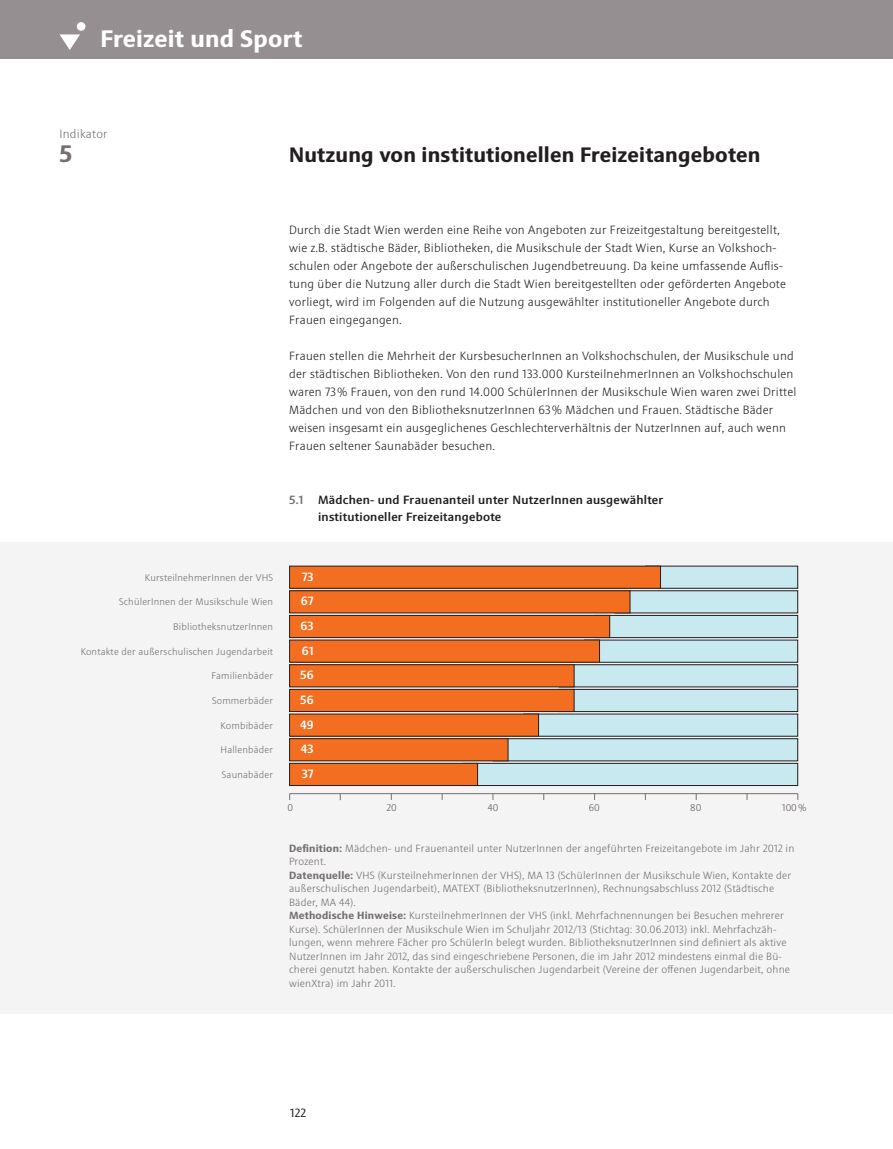
<style>
.page{position:relative;width:893px;height:1149px;background:#fff}
.page>*{position:absolute;margin:0;border:0;box-sizing:border-box;transform-origin:0 0}
.t1{font:700 24px "Sinova Pro";letter-spacing:.01em;color:#fff}
.t2{font:700 24px "Sinova Pro";color:#756f71}
.t3{font:700 21px "Sinova Pro";letter-spacing:.01em;color:#231f20}
.t4{font:300 12px/18px "Sinova Pro";letter-spacing:.02em;color:#231f20}
.t5{font:500 12px/16.5px "Sinova Pro";letter-spacing:.02em;color:#231f20}
.t6{font:500 12px/24.6px "Sinova Pro";letter-spacing:.01em;color:#fff;text-align:justify}
.t7{font:300 12px "Sinova Pro";letter-spacing:.02em;color:#756f71}
.t8{font:12px "Sinova Pro";color:#231f20}
.t9{font:300 10.5px/13.5px "Sinova Pro";letter-spacing:.02em;color:#756f71}
.t10{font:300 9.75px "Sinova Pro";letter-spacing:.02em;color:#756f71}
.t11{font:300 9.75px "Sinova Pro";color:#605557}
.s1{color:#756f71}
.s2{font-weight:700}
</style>
<div class="page">
<div style="left:0;top:542px;width:893px;height:471px;background:#f4f4f4"></div>
<div style="left:646px;top:566px;width:152px;height:22px;background:#c8e9f0"></div>
<div style="left:615px;top:590px;width:183px;height:22px;background:#c8e9f0"></div>
<div style="left:615px;top:590px;width:183px;height:23px;border:1px solid #231f20"></div>
<div style="left:595px;top:615px;width:203px;height:22px;background:#c8e9f0"></div>
<div style="left:595px;top:615px;width:203px;height:22px;border:1px solid #231f20"></div>
<div style="left:585px;top:640px;width:213px;height:22px;background:#c8e9f0"></div>
<div style="left:559px;top:664px;width:239px;height:22px;background:#c8e9f0"></div>
<div style="left:559px;top:664px;width:239px;height:23px;border:1px solid #231f20"></div>
<div style="left:559px;top:689px;width:239px;height:22px;background:#c8e9f0"></div>
<div style="left:559px;top:689px;width:239px;height:22px;border:1px solid #231f20"></div>
<div style="left:524px;top:713px;width:274px;height:23px;background:#c8e9f0"></div>
<div style="left:493px;top:738px;width:305px;height:22px;background:#c8e9f0"></div>
<div style="left:493px;top:738px;width:305px;height:22px;border:1px solid #231f20"></div>
<div style="left:463px;top:763px;width:335px;height:22px;background:#c8e9f0"></div>
<div style="left:462px;top:763px;width:336px;height:22px;border:1px solid #231f20"></div>
<div style="left:290px;top:566px;width:370px;height:22px;background:#f36e21"></div>
<div style="left:290px;top:590px;width:340px;height:22px;background:#f36e21"></div>
<div style="left:289px;top:590px;width:341px;height:23px;border:1px solid #231f20"></div>
<div style="left:290px;top:615px;width:320px;height:22px;background:#f36e21"></div>
<div style="left:289px;top:615px;width:321px;height:22px;border:1px solid #231f20"></div>
<div style="left:290px;top:640px;width:309px;height:22px;background:#f36e21"></div>
<div style="left:290px;top:664px;width:284px;height:22px;background:#f36e21"></div>
<div style="left:289px;top:664px;width:285px;height:23px;border:1px solid #231f20"></div>
<div style="left:290px;top:689px;width:284px;height:22px;background:#f36e21"></div>
<div style="left:289px;top:689px;width:285px;height:22px;border:1px solid #231f20"></div>
<div style="left:290px;top:713px;width:249px;height:23px;background:#f36e21"></div>
<div style="left:290px;top:738px;width:218px;height:22px;background:#f36e21"></div>
<div style="left:289px;top:738px;width:219px;height:22px;border:1px solid #231f20"></div>
<div style="left:290px;top:763px;width:188px;height:22px;background:#f36e21"></div>
<div style="left:289px;top:763px;width:189px;height:22px;border:1px solid #231f20"></div>
<hr style="left:290px;top:793px;width:508px;height:1px;background:#756f71">
<div style="left:0;top:0;width:893px;height:59px;background:#968f91"></div>
<div style="left:77px;top:22px;width:8px;height:9px;background:#fff;border-radius:50%"></div>
<svg style="left:60px;top:34px;width:20px;height:16px"></svg>
<h1 class="t1" style="left:100px;top:24px;width:203px">Freizeit und Sport</h1>
<p class="t7" style="left:60px;top:127px;width:50px">Indikator</p>
<h1 class="t2" style="left:60px;top:140px;width:14px">5</h1>
<h2 class="t3" style="left:289px;top:142px;width:473px">Nutzung von institutionellen Freizeitangeboten</h2>
<p class="t4" style="left:289px;top:221px;width:498px">Durch die Stadt Wien werden eine Reihe von Angeboten zur Freizeitgestaltung bereitgestellt, wie z.B. städtische Bäder, Bibliotheken, die Musikschule der Stadt Wien, Kurse an Volkshoch&shy;schulen oder Angebote der außerschulischen Jugendbetreuung. Da keine umfassende Auflis&shy;tung über die Nutzung aller durch die Stadt Wien bereitgestellten oder geförderten Angebote vorliegt, wird im Folgenden auf die Nutzung ausgewählter institutioneller Angebote durch Frauen eingegangen.</p>
<p class="t4" style="left:289px;top:347px;width:509px">Frauen stellen die Mehrheit der KursbesucherInnen an Volkshochschulen, der Musikschule und der städtischen Bibliotheken. Von den rund 133.000 KursteilnehmerInnen an Volkshochschulen waren 73% Frauen, von den rund 14.000 SchülerInnen der Musikschule Wien waren zwei Drittel Mädchen und von den BibliotheksnutzerInnen 63% Mädchen und Frauen. Städtische Bäder weisen insgesamt ein ausgeglichenes Geschlechterverhältnis der NutzerInnen auf, auch wenn Frauen seltener Saunabäder besuchen.</p>
<p class="t5" style="left:318px;top:492px;width:347px;text-indent:-29px"><span class="s1">5.1</span> Mädchen- und Frauenanteil unter NutzerInnen ausgewählter institutioneller Freizeitangebote</p>
<p class="t10" style="left:145px;top:571px;width:130px">KursteilnehmerInnen der VHS</p>
<p class="t10" style="left:119px;top:596px;width:155px">SchülerInnen der Musikschule Wien</p>
<p class="t10" style="left:173px;top:621px;width:101px">BibliotheksnutzerInnen</p>
<p class="t10" style="left:81px;top:645px;width:194px">Kontakte der außerschulischen Jugendarbeit</p>
<p class="t10" style="left:211px;top:670px;width:63px">Familienbäder</p>
<p class="t10" style="left:212px;top:695px;width:63px">Sommerbäder</p>
<p class="t10" style="left:221px;top:719px;width:54px">Kombibäder</p>
<p class="t10" style="left:220px;top:744px;width:54px">Hallenbäder</p>
<p class="t10" style="left:222px;top:768px;width:53px">Saunabäder</p>
<p class="t6" style="left:300px;top:564px;width:15px">73<br>67<br>63<br>61<br>56<br>56<br>49<br>43<br>37</p>
<p class="t11" style="left:288px;top:801px;width:7px">0</p>
<p class="t11" style="left:387px;top:801px;width:11px">20</p>
<p class="t11" style="left:488px;top:801px;width:12px">40</p>
<p class="t11" style="left:589px;top:801px;width:12px">60</p>
<p class="t11" style="left:690px;top:801px;width:13px">80</p>
<p class="t11" style="left:782px;top:801px;width:26px">100%</p>
<p class="t9" style="left:289px;top:841px;width:507px"><span class="s2">Definition:</span> Mädchen- und Frauenanteil unter NutzerInnen der angeführten Freizeitangebote im Jahr 2012 in Prozent.<br><span class="s2">Datenquelle:</span> VHS (KursteilnehmerInnen der VHS), MA 13 (SchülerInnen der Musikschule Wien, Kontakte der außerschulischen Jugendarbeit), MATEXT (BibliotheksnutzerInnen), Rechnungsabschluss 2012 (Städtische Bäder, MA 44).<br><span class="s2">Methodische Hinweise:</span> KursteilnehmerInnen der VHS (inkl. Mehrfachnennungen bei Besuchen mehrerer Kurse). SchülerInnen der Musikschule Wien im Schuljahr 2012/13 (Stichtag: 30.06.2013) inkl. Mehrfachzäh&shy;lungen, wenn mehrere Fächer pro SchülerIn belegt wurden. BibliotheksnutzerInnen sind definiert als aktive NutzerInnen im Jahr 2012, das sind eingeschriebene Personen, die im Jahr 2012 mindestens einmal die Bü&shy;cherei genutzt haben. Kontakte der außerschulischen Jugendarbeit (Vereine der offenen Jugendarbeit, ohne wienXtra) im Jahr 2011.</p>
<p class="t8" style="left:290px;top:1105px;width:17px">122</p>
</div>
